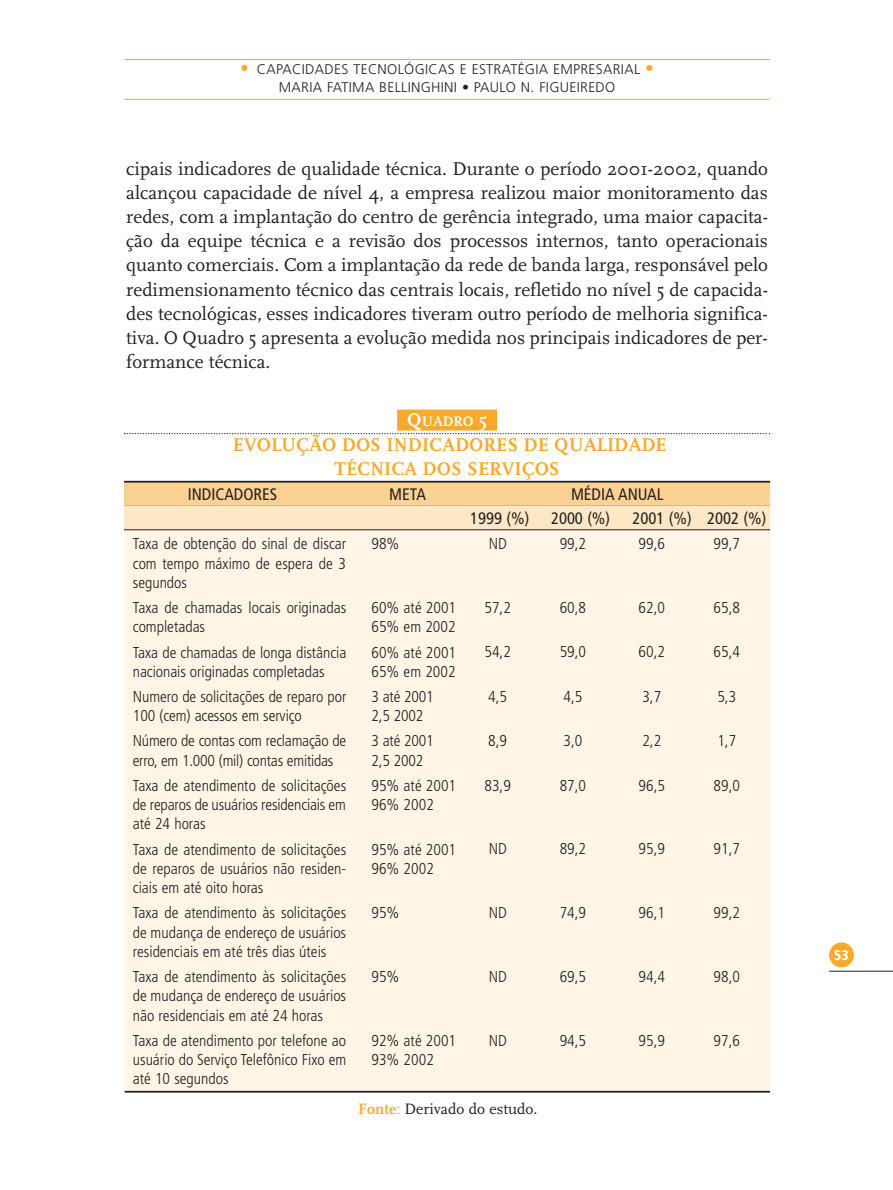
<style>
.page{position:relative;width:893px;height:1190px;background:#fff}
.page>*{position:absolute;margin:0;border:0;box-sizing:border-box;transform-origin:0 0}
.t1{font:19.25px/24.2px "FF Scala";color:#231f20;text-align:justify}
.t2{font:700 19.25px/24.2px "FF Scala";color:#faa92a;text-align:center}
.t3{font:condensed 16.62px "Frutiger";color:#231f20}
.t4{font:300 condensed 15.75px/19.2px "Frutiger";color:#231f20}
.t5{font:15.75px "FF Scala";color:#231f20}
.t6{font:700 14.35px "FF Scala";color:#fff}
.t7{font:300 14px/17.5px "Frutiger";letter-spacing:.02em;color:#231f20;text-align:center}
.t8{font:900 condensed 14px "Frutiger";color:#fff}
.s1{font-size:17.5px;color:#faa92a}
.s2{font-size:19.25px}
.s3{font-weight:700;color:#faa92a}
.s4{color:#faa92a}
</style>
<div class="page">
<div style="left:829px;top:943px;width:24px;height:24px;background:#faa92a;border-radius:50%"></div>
<hr style="left:829px;top:971px;width:63px;height:1px;background:#231f20">
<hr style="left:124px;top:99px;width:645px;height:1px;background:#faa92a">
<hr style="left:124px;top:59px;width:645px;height:1px;background:#faa92a">
<div style="left:124px;top:503px;width:646px;height:589px;background:#fef5e6"></div>
<div style="left:124px;top:481px;width:646px;height:25px;background:#fdd192"></div>
<div style="left:124px;top:505px;width:646px;height:25px;background:#fee7c5"></div>
<hr style="left:124px;top:529px;width:646px;height:1px;background:#231f20">
<div style="left:397px;top:410px;width:100px;height:21px;background:#faa92a"></div>
<svg style="left:124px;top:433px;width:646px;height:1px"></svg>
<hr style="left:124px;top:481px;width:646px;height:2px;background:#231f20">
<hr style="left:125px;top:1091px;width:645px;height:2px;background:#231f20">
<p class="t7" style="left:240px;top:62px;width:415px"><span class="s1">•</span> CAPACIDADES TECNOLÓGICAS E ESTRATÉGIA EMPRESARIAL <span class="s1">•<br></span>MARIA FATIMA BELLINGHINI • PAULO N. FIGUEIREDO</p>
<p class="t1" style="left:126px;top:158px;width:643px">cipais indicadores de qualidade técnica. Durante o período 2001-2002, quando alcançou capacidade de nível 4, a empresa realizou maior monitoramento das redes, com a implantação do centro de gerência integrado, uma maior capacita&shy;ção da equipe técnica e a revisão dos processos internos, tanto operacionais quanto comerciais. Com a implantação da rede de banda larga, responsável pelo redimensionamento técnico das centrais locais, refletido no nível 5 de capacida&shy;des tecnológicas, esses indicadores tiveram outro período de melhoria significa&shy;tiva. O Quadro 5 apresenta a evolução medida nos principais indicadores de per&shy;formance técnica.</p>
<p class="t6" style="left:407px;top:415px;width:82px"><span class="s2">Q</span>UADRO <span class="s2">5</span></p>
<p class="t2" style="left:233px;top:434px;width:435px">EVOLUÇÃO DOS INDICADORES DE QUALIDADE<br>TÉCNICA DOS SERVIÇOS</p>
<p class="t3" style="left:188px;top:487px;width:91px">INDICADORES</p>
<p class="t3" style="left:389px;top:487px;width:38px">META</p>
<p class="t3" style="left:571px;top:487px;width:94px">MÉDIA ANUAL</p>
<p class="t3" style="left:470px;top:512px;width:61px">1999 (%)</p>
<p class="t3" style="left:551px;top:512px;width:61px">2000 (%)</p>
<p class="t3" style="left:632px;top:512px;width:135px">2001 (%) 2002 (%)</p>
<p class="t4" style="left:133px;top:536px;width:215px;text-align:justify">Taxa de obtenção do sinal de discar com tempo máximo de espera de 3 segundos</p>
<p class="t4" style="left:133px;top:599px;width:215px">Taxa de chamadas locais originadas completadas</p>
<p class="t4" style="left:133px;top:644px;width:215px">Taxa de chamadas de longa distância nacionais originadas completadas</p>
<p class="t4" style="left:133px;top:688px;width:215px">Numero de solicitações de reparo por<br>100 (cem) acessos em serviço</p>
<p class="t4" style="left:133px;top:733px;width:215px">Número de contas com reclamação de erro, em 1.000 (mil) contas emitidas</p>
<p class="t4" style="left:133px;top:777px;width:215px;text-align:justify">Taxa de atendimento de solicitações de reparos de usuários residenciais em até 24 horas</p>
<p class="t4" style="left:133px;top:841px;width:215px;text-align:justify">Taxa de atendimento de solicitações de reparos de usuários não residen&shy;ciais em até oito horas</p>
<p class="t4" style="left:133px;top:904px;width:215px;text-align:justify">Taxa de atendimento às solicitações de mudança de endereço de usuários residenciais em até três dias úteis</p>
<p class="t4" style="left:133px;top:968px;width:215px;text-align:justify">Taxa de atendimento às solicitações de mudança de endereço de usuários não residenciais em até 24 horas</p>
<p class="t4" style="left:133px;top:1032px;width:215px;text-align:justify">Taxa de atendimento por telefone ao usuário do Serviço Telefônico Fixo em até 10 segundos</p>
<p class="t4" style="left:371px;top:536px;width:29px">98%</p>
<p class="t4" style="left:488px;top:535px;width:20px">ND</p>
<p class="t4" style="left:559px;top:535px;width:28px">99,2</p>
<p class="t4" style="left:638px;top:535px;width:28px">99,6</p>
<p class="t4" style="left:713px;top:535px;width:28px">99,7</p>
<p class="t4" style="left:371px;top:599px;width:86px">60% até 2001<br>65% em 2002</p>
<p class="t4" style="left:371px;top:644px;width:86px">60% até 2001<br>65% em 2002</p>
<p class="t4" style="left:371px;top:688px;width:64px">3 até 2001<br>2,5 2002</p>
<p class="t4" style="left:371px;top:733px;width:64px">3 até 2001<br>2,5 2002</p>
<p class="t4" style="left:371px;top:777px;width:86px">95% até 2001<br>96% 2002</p>
<p class="t4" style="left:371px;top:841px;width:86px">95% até 2001<br>96% 2002</p>
<p class="t4" style="left:371px;top:904px;width:29px">95%</p>
<p class="t4" style="left:484px;top:599px;width:28px">57,2</p>
<p class="t4" style="left:559px;top:599px;width:28px">60,8</p>
<p class="t4" style="left:638px;top:599px;width:28px">62,0</p>
<p class="t4" style="left:713px;top:599px;width:28px">65,8</p>
<p class="t4" style="left:484px;top:644px;width:28px">54,2</p>
<p class="t4" style="left:559px;top:644px;width:28px">59,0</p>
<p class="t4" style="left:638px;top:644px;width:28px">60,2</p>
<p class="t4" style="left:713px;top:644px;width:28px">65,4</p>
<p class="t4" style="left:488px;top:688px;width:20px">4,5</p>
<p class="t4" style="left:563px;top:688px;width:20px">4,5</p>
<p class="t4" style="left:642px;top:688px;width:20px">3,7</p>
<p class="t4" style="left:717px;top:688px;width:20px">5,3</p>
<p class="t4" style="left:488px;top:732px;width:20px">8,9</p>
<p class="t4" style="left:563px;top:732px;width:20px">3,0</p>
<p class="t4" style="left:642px;top:732px;width:20px">2,2</p>
<p class="t4" style="left:717px;top:732px;width:20px">1,7</p>
<p class="t4" style="left:484px;top:777px;width:28px">83,9</p>
<p class="t4" style="left:559px;top:777px;width:28px">87,0</p>
<p class="t4" style="left:638px;top:777px;width:28px">96,5</p>
<p class="t4" style="left:713px;top:777px;width:28px">89,0</p>
<p class="t4" style="left:488px;top:841px;width:20px">ND</p>
<p class="t4" style="left:559px;top:841px;width:28px">89,2</p>
<p class="t4" style="left:638px;top:841px;width:28px">95,9</p>
<p class="t4" style="left:713px;top:841px;width:28px">91,7</p>
<p class="t4" style="left:488px;top:904px;width:20px">ND</p>
<p class="t4" style="left:559px;top:904px;width:28px">74,9</p>
<p class="t4" style="left:638px;top:904px;width:28px">96,1</p>
<p class="t4" style="left:713px;top:904px;width:28px">99,2</p>
<p class="t4" style="left:371px;top:968px;width:29px">95%</p>
<p class="t4" style="left:488px;top:968px;width:20px">ND</p>
<p class="t4" style="left:559px;top:968px;width:28px">69,5</p>
<p class="t4" style="left:638px;top:968px;width:28px">94,4</p>
<p class="t4" style="left:713px;top:968px;width:28px">98,0</p>
<p class="t4" style="left:371px;top:1032px;width:86px">92% até 2001<br>93% 2002</p>
<p class="t4" style="left:488px;top:1032px;width:20px">ND</p>
<p class="t4" style="left:559px;top:1032px;width:28px">94,5</p>
<p class="t4" style="left:638px;top:1032px;width:28px">95,9</p>
<p class="t4" style="left:713px;top:1032px;width:28px">97,6</p>
<p class="t5" style="left:358px;top:1103px;width:180px"><span class="s3">Fonte</span><span class="s4">:</span> Derivado do estudo.</p>
<p class="t8" style="left:834px;top:949px;width:16px">53</p>
</div>
